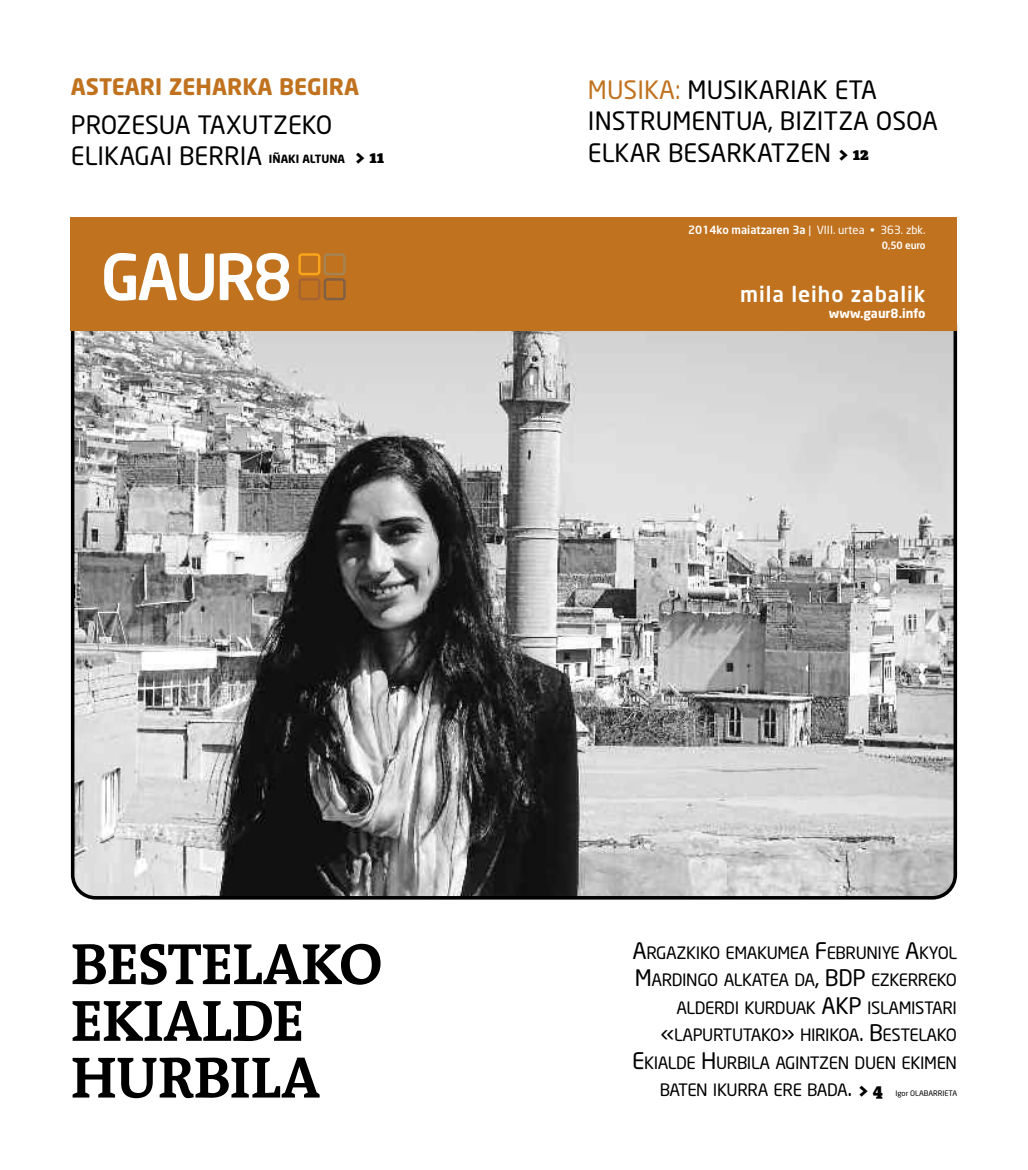
<style>
.page{position:relative;width:1028px;height:1170px;background:#fff}
.page>*{position:absolute;margin:0;border:0;box-sizing:border-box;transform-origin:0 0}
.t1{font:700 58.75px/56.8px "The Antiqua B7";letter-spacing:-.015em;color:#000}
.t2{font:25px/31.2px "Neo Sans";color:#000}
.t3{font:700 22.5px "Neo Sans";color:#c0721e}
.t4{font:500 21.25px "Neo Sans";letter-spacing:.045em;color:#fff}
.t5{font:16.88px "Neo Sans";letter-spacing:-.025em;color:#000}
.t6{font:700 12.5px "Neo Sans";color:#fff}
.t7{font:11.25px "Neo Sans";color:#fff}
.t8{font:700 11.25px "Neo Sans";color:#000}
.t9{font:500 10px "Neo Sans";letter-spacing:-.02em;color:#fff}
.t10{font:7.5px "Neo Sans";color:#000}
.s1{font-family:"The Antiqua B9";font-weight:900;font-size:17.5px}
.s2{color:#c0721e}
.s3{font-weight:500}
.s4{font-size:22.5px}
</style>
<div class="page">
<svg style="left:71px;top:330px;width:886px;height:569px;background:#9e9e9e"></svg>
<div style="left:71px;top:217px;width:886px;height:113px;background:#c0721e"></div>
<svg style="left:104px;top:253px;width:110px;height:47px"></svg>
<svg style="left:220px;top:253px;width:69px;height:47px"></svg>
<div style="left:123px;top:276px;width:13px;height:6px;background:#fff"></div>
<div style="left:298px;top:278px;width:22px;height:22px;border:3px solid #a76433;border-radius:3px"></div>
<div style="left:298px;top:253px;width:22px;height:22px;border:3px solid #f9a51b;border-radius:3px"></div>
<div style="left:323px;top:278px;width:23px;height:22px;border:3px solid #816043;border-radius:3px"></div>
<div style="left:323px;top:253px;width:23px;height:22px;border:3px solid #a68351;border-radius:3px"></div>
<h3 class="t3" style="left:71px;top:78px;width:290px">ASTEARI ZEHARKA BEGIRA</h3>
<h2 class="t2" style="left:71px;top:111px;width:263px">PROZESUA TAXUTZEKO<br>ELIKAGAI BERRIA</h2>
<p class="t8" style="left:269px;top:154px;width:117px">IÑAKI ALTUNA <span class="s1">&gt; 11</span></p>
<h2 class="t2" style="left:588px;top:77px;width:351px"><span class="s2">MUSIKA:</span> MUSIKARIAK ETA<br>INSTRUMENTUA, BIZITZA OSOA<br>ELKAR BESARKATZEN <span class="s1">&gt; 12</span></h2>
<p class="t7" style="left:688px;top:225px;width:239px"><span class="s3">2014ko maiatzaren 3a</span> | VIII. urtea • 363. zbk.</p>
<p class="t9" style="left:882px;top:242px;width:45px">0,50 euro</p>
<p class="t4" style="left:740px;top:285px;width:187px">mila leiho zabalik</p>
<p class="t6" style="left:829px;top:308px;width:98px">www.gaur8.info</p>
<h1 class="t1" style="left:71px;top:942px;width:313px">BESTELAKO<br>EKIALDE<br>HURBILA</h1>
<p class="t5" style="left:632px;top:946px;width:326px"><span class="s4">A</span>RGAZKIKO EMAKUMEA <span class="s4">F</span>EBRUNIYE <span class="s4">A</span>KYOL</p>
<p class="t5" style="left:634px;top:973px;width:324px"><span class="s4">M</span>ARDINGO ALKATEA DA<span class="s4">, BDP</span> EZKERREKO</p>
<p class="t5" style="left:676px;top:1001px;width:282px">ALDERDI KURDUAK <span class="s4">AKP</span> ISLAMISTARI</p>
<p class="t5" style="left:660px;top:1028px;width:298px"><span class="s4">«</span>LAPURTUTAKO<span class="s4">»</span> HIRIKOA<span class="s4">. B</span>ESTELAKO</p>
<p class="t5" style="left:632px;top:1056px;width:326px"><span class="s4">E</span>KIALDE <span class="s4">H</span>URBILA AGINTZEN DUEN EKIMEN</p>
<p class="t5" style="left:660px;top:1083px;width:225px">BATEN IKURRA ERE BADA<span class="s4">.</span> <span class="s1">&gt; 4</span></p>
<p class="t10" style="left:895px;top:1090px;width:63px">Igor OLABARRIETA</p>
</div>
